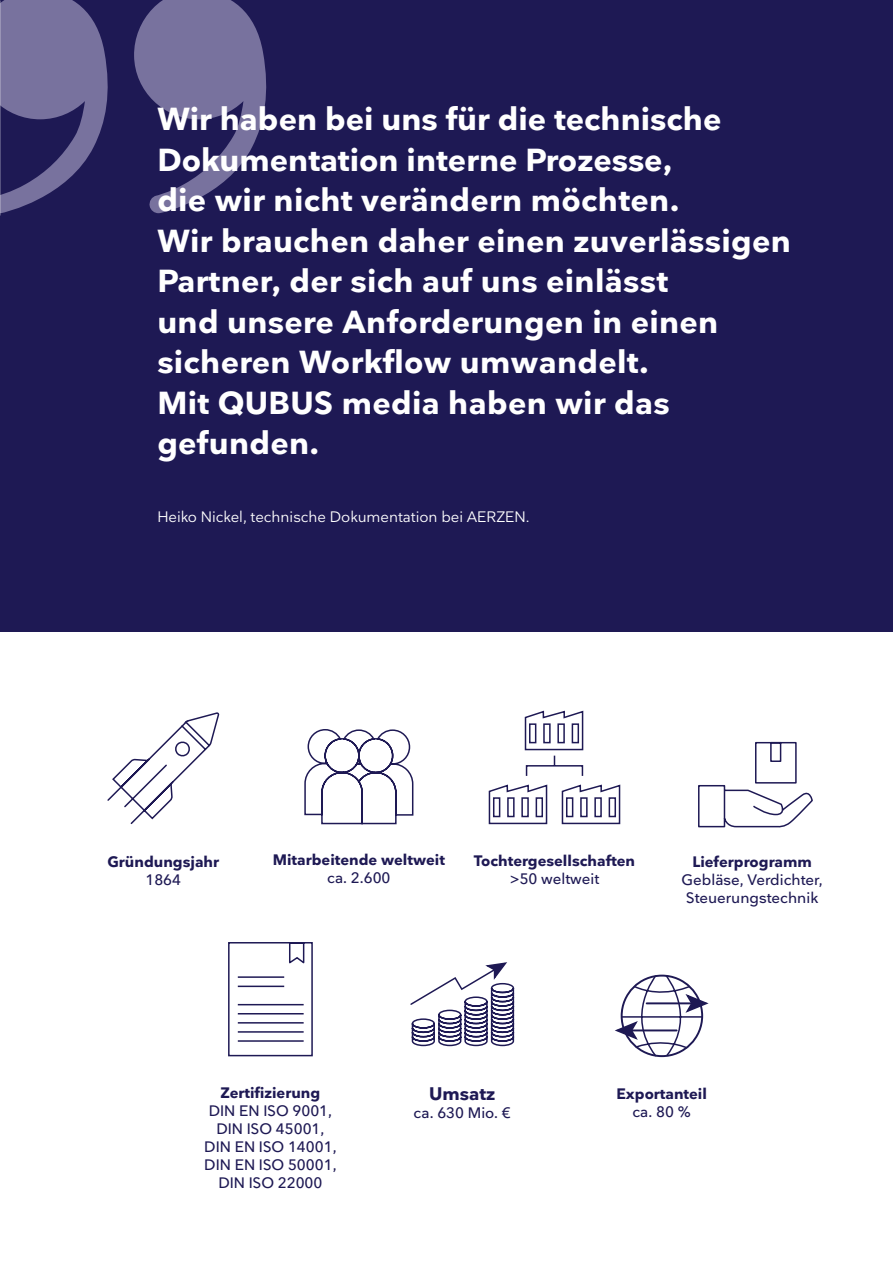
<style>
.page{position:relative;width:893px;height:1263px;background:#fff}
.page>*{position:absolute;margin:0;border:0;box-sizing:border-box;transform-origin:0 0}
.t1{font:700 31.5px/40.5px "Nationale";letter-spacing:.01em;color:#fff}
.t2{font:700 18px "Nationale";color:#1e1954}
.t3{font:500 15px/18px "Nationale";color:#1e1954;text-align:center}
.t4{font:700 15px "Nationale";color:#1e1954}
.t5{font:15px "Nationale";color:#fff}
</style>
<div class="page">
<div style="left:0;top:0;width:893px;height:631px;background:#1e1954"></div>
<svg style="left:0;top:0;width:108px;height:213px"></svg>
<svg style="left:134px;top:0;width:133px;height:213px"></svg>
<svg style="left:304px;top:729px;width:110px;height:96px"></svg>
<svg style="left:488px;top:710px;width:133px;height:115px"></svg>
<svg style="left:228px;top:942px;width:85px;height:115px"></svg>
<svg style="left:107px;top:712px;width:113px;height:112px"></svg>
<svg style="left:410px;top:962px;width:105px;height:85px"></svg>
<svg style="left:615px;top:974px;width:94px;height:84px"></svg>
<svg style="left:698px;top:741px;width:115px;height:87px"></svg>
<p class="t1" style="left:157px;top:98px;width:635px">Wir haben bei uns für die technische<br>Dokumentation interne Prozesse,<br>die wir nicht verändern möchten.<br>Wir brauchen daher einen zuverlässigen<br>Partner, der sich auf uns einlässt<br>und unsere Anforderungen in einen sicheren Workflow umwandelt.<br>Mit QUBUS media haben wir das gefunden.</p>
<p class="t5" style="left:157px;top:507px;width:374px">Heiko Nickel, technische Dokumentation bei AERZEN.</p>
<p class="t4" style="left:107px;top:852px;width:113px">Gründungsjahr</p>
<p class="t3" style="left:145px;top:870px;width:37px">1864</p>
<p class="t4" style="left:273px;top:850px;width:174px">Mitarbeitende weltweit</p>
<p class="t3" style="left:327px;top:868px;width:65px">ca. 2.600</p>
<p class="t4" style="left:474px;top:851px;width:163px">Tochtergesellschaften</p>
<p class="t3" style="left:510px;top:870px;width:91px">&gt;50 weltweit</p>
<p class="t4" style="left:692px;top:852px;width:121px">Lieferprogramm</p>
<p class="t3" style="left:682px;top:870px;width:143px">Gebläse, Verdichter,<br>Steuerungstechnik</p>
<p class="t4" style="left:221px;top:1083px;width:101px">Zertifizierung</p>
<p class="t3" style="left:204px;top:1101px;width:134px">DIN EN ISO 9001,<br>DIN ISO 45001,<br>DIN EN ISO 14001,<br>DIN EN ISO 50001,<br>DIN ISO 22000</p>
<p class="t2" style="left:429px;top:1082px;width:68px">Umsatz</p>
<p class="t3" style="left:414px;top:1103px;width:99px">ca. 630 Mio. €</p>
<p class="t4" style="left:616px;top:1084px;width:92px">Exportanteil</p>
<p class="t3" style="left:632px;top:1103px;width:60px">ca. 80 %</p>
</div>
